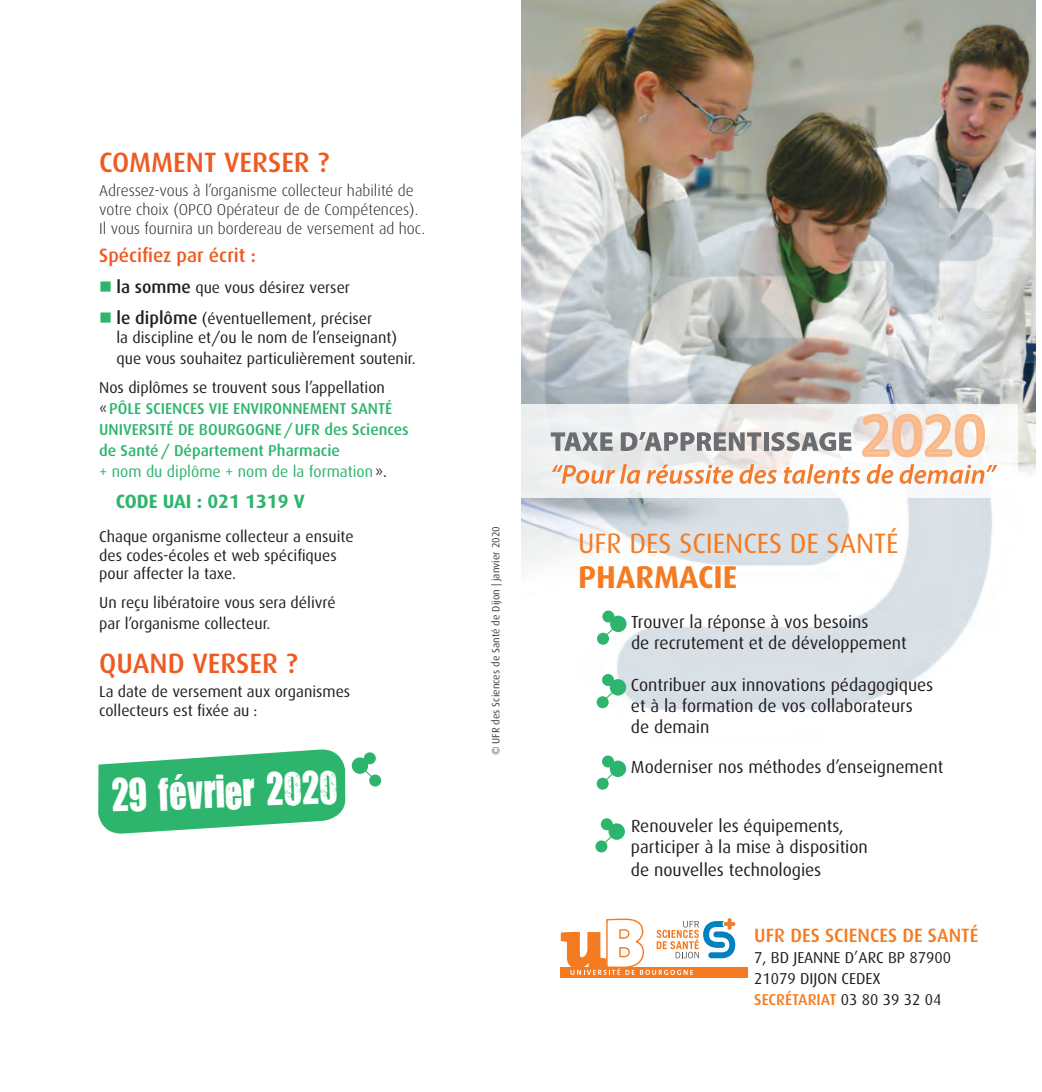
<style>
.page{position:relative;width:1042px;height:1092px;background:#fff}
.page>*{position:absolute;margin:0;border:0;box-sizing:border-box;transform-origin:0 0}
.t1{font:38.5px "You Are Loved";color:#fff}
.t2{font:700 31.5px "Dax";color:#f47b21}
.t3{font:500 28px "Dax";color:#ee5b22}
.t4{font:28px "Dax";color:#f47b21}
.t5{font:500 19.25px "Dax";color:#f47b21}
.t6{font:500 19.25px "Dax";color:#ee5b22}
.t7{font:700 19.25px "Dax";color:#2db56d}
.t8{font:17.5px/21px "Dax";color:#231f20}
.t9{font:15.75px/18.9px "Dax";color:#231f20}
.t10{font:500 15.75px/21px "Dax";color:#2db56d}
.t11{font:300 15.75px/18.9px "Dax";color:#231f20}
.t12{font:500 15.75px "Dax";color:#f47b21}
.t13{font:10.5px "Dax";color:#3e3e3f}
.s1{color:#2db56d}
.s2{font-weight:500;font-size:17.5px}
.s3{font-weight:400;color:#231f20}
.s4{font-weight:400}
</style>
<div class="page">
<img style="left:521px;top:0;width:514px;height:978px">
<svg style="left:597px;top:610px;width:29px;height:34px"></svg>
<svg style="left:597px;top:674px;width:29px;height:34px"></svg>
<svg style="left:597px;top:755px;width:29px;height:34px"></svg>
<svg style="left:595px;top:818px;width:30px;height:34px"></svg>
<svg style="left:521px;top:404px;width:496px;height:94px;fill:#f3f3f4"></svg>
<svg style="left:561px;top:966px;width:187px;height:11px"></svg>
<svg style="left:561px;top:917px;width:174px;height:57px"></svg>
<svg style="left:98px;top:749px;width:283px;height:85px"></svg>
<svg style="left:551px;top:432px;width:62px;height:19px"></svg>
<svg style="left:621px;top:432px;width:140px;height:19px;background:#a5a5a6"></svg>
<div style="left:763px;top:432px;width:5px;height:19px;background:#6c6d70"></div>
<svg style="left:771px;top:432px;width:80px;height:19px;background:#a5a4a5"></svg>
<svg style="left:552px;top:464px;width:88px;height:20px"></svg>
<svg style="left:646px;top:464px;width:87px;height:20px"></svg>
<svg style="left:739px;top:464px;width:38px;height:20px"></svg>
<svg style="left:783px;top:464px;width:77px;height:20px"></svg>
<svg style="left:866px;top:464px;width:27px;height:20px"></svg>
<svg style="left:899px;top:464px;width:98px;height:20px"></svg>
<svg style="left:862px;top:414px;width:123px;height:43px"></svg>
<p class="t3" style="left:99px;top:147px;width:231px">COMMENT VERSER ?</p>
<p class="t11" style="left:99px;top:181px;width:328px">Adressez-vous à l’organisme collecteur habilité de votre choix (OPCO Opérateur de de Compétences).<br>Il vous fournira un bordereau de versement ad hoc.</p>
<p class="t6" style="left:99px;top:245px;width:158px">Spécifiez par écrit :</p>
<p class="t9" style="left:99px;top:278px;width:252px"><span class="s1">■</span> <span class="s2">la somme</span> que vous désirez verser</p>
<p class="t9" style="left:116px;top:309px;width:282px;text-indent:-17px"><span class="s1">■</span> <span class="s2">le diplôme</span> (éventuellement, préciser<br>la discipline et/ou le nom de l’enseignant)</p>
<p class="t9" style="left:116px;top:349px;width:301px">que vous souhaitez particulièrement soutenir.</p>
<p class="t10" style="left:99px;top:377px;width:311px"><span class="s3">Nos diplômes se trouvent sous l’appellation «</span>PÔLE SCIENCES VIE ENVIRONNEMENT SANTÉ UNIVERSITÉ DE BOURGOGNE/UFR des Sciences de Santé/ Département Pharmacie<br><span class="s4">+ nom du diplôme + nom de la formation</span><span class="s3">».</span></p>
<p class="t7" style="left:116px;top:490px;width:190px">CODE UAI : 021 1319 V</p>
<p class="t9" style="left:99px;top:527px;width:256px">Chaque organisme collecteur a ensuite des codes-écoles et web spécifiques pour affecter la taxe.</p>
<p class="t9" style="left:99px;top:592px;width:238px;line-height:21px">Un reçu libératoire vous sera délivré par l’organisme collecteur.</p>
<p class="t3" style="left:99px;top:647px;width:200px">QUAND VERSER ?</p>
<p class="t9" style="left:99px;top:682px;width:252px">La date de versement aux organismes collecteurs est fixée au :</p>
<p class="t1" style="left:111px;top:769px;width:227px;rotate:-2deg">29 février 2020</p>
<p class="t13" style="left:490px;top:755px;width:231px;rotate:-90deg">© UFR des Sciences de Santé de Dijon | janvier 2020</p>
<p class="t4" style="left:578px;top:527px;width:322px">UFR DES SCIENCES DE SANTÉ</p>
<p class="t2" style="left:578px;top:559px;width:161px">PHARMACIE</p>
<p class="t8" style="left:631px;top:611px;width:277px">Trouver la réponse à vos besoins<br>de recrutement et de développement</p>
<p class="t8" style="left:631px;top:674px;width:304px">Contribuer aux innovations pédagogiques et à la formation de vos collaborateurs de demain</p>
<p class="t8" style="left:631px;top:756px;width:314px">Moderniser nos méthodes d’enseignement</p>
<p class="t8" style="left:631px;top:815px;width:238px">Renouveler les équipements, participer à la mise à disposition</p>
<p class="t8" style="left:631px;top:859px;width:192px">de nouvelles technologies</p>
<p class="t5" style="left:754px;top:924px;width:226px">UFR DES SCIENCES DE SANTÉ</p>
<p class="t9" style="left:754px;top:947px;width:198px;line-height:21px">7, BD JEANNE D’ARC BP 87900<br>21079 DIJON CEDEX</p>
<p class="t12" style="left:754px;top:990px;width:189px">SECRÉTARIAT <span class="s3">03 80 39 32 04</span></p>
</div>
